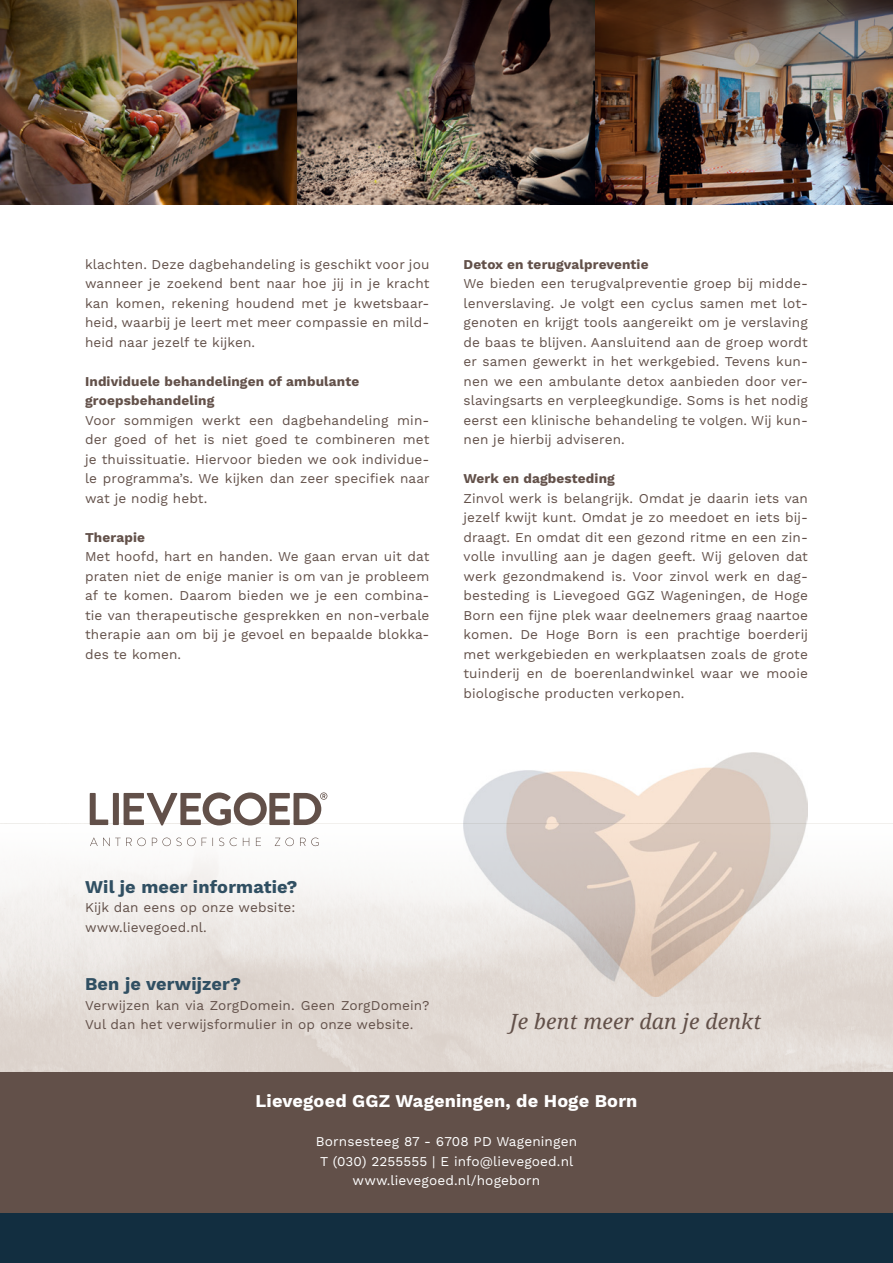
<style>
.page{position:relative;width:893px;height:1263px;background:#fff}
.page>*{position:absolute;margin:0;border:0;box-sizing:border-box;transform-origin:0 0}
.t1{font:italic 21px "Noto Serif";letter-spacing:.01em;color:#625049}
.t2{font:700 18px "Work Sans";letter-spacing:.01em;color:#304f62}
.t3{font:700 18px "Work Sans";letter-spacing:.01em;color:#fff}
.t4{font:13.5px/19.5px "Work Sans";letter-spacing:.01em;color:#625049;text-align:justify}
.t5{font:700 13.5px/19.5px "Work Sans";letter-spacing:.01em;color:#625049}
.t6{font:13.5px/19.5px "Work Sans";letter-spacing:.01em;color:#fff;text-align:center}
</style>
<div class="page">
<img style="left:0;top:0;width:298px;height:204px">
<img style="left:298px;top:0;width:297px;height:204px">
<img style="left:595px;top:0;width:298px;height:204px">
<div style="left:0;top:824px;width:893px;height:247px;background:linear-gradient(to bottom,#feffff,#dad0c9)"></div>
<img style="left:463px;top:753px;width:345px;height:243px">
<div style="left:0;top:1071px;width:893px;height:181px;background:#625049"></div>
<svg style="left:90px;top:837px;width:56px;height:9px"></svg>
<svg style="left:152px;top:837px;width:44px;height:9px"></svg>
<svg style="left:202px;top:838px;width:11px;height:8px"></svg>
<svg style="left:219px;top:837px;width:5px;height:9px"></svg>
<svg style="left:230px;top:837px;width:7px;height:9px"></svg>
<svg style="left:243px;top:838px;width:6px;height:8px"></svg>
<svg style="left:256px;top:838px;width:5px;height:8px"></svg>
<svg style="left:275px;top:837px;width:19px;height:9px"></svg>
<svg style="left:300px;top:837px;width:19px;height:9px"></svg>
<div style="left:113px;top:793px;width:6px;height:32px;background:#625049"></div>
<svg style="left:90px;top:793px;width:18px;height:32px"></svg>
<svg style="left:124px;top:792px;width:203px;height:33px"></svg>
<div style="left:0;top:1213px;width:893px;height:50px;background:#122e40"></div>
<p class="t4" style="left:85px;top:255px;width:346px">klachten. Deze dagbehandeling is geschikt voor jou wanneer je zoekend bent naar hoe jij in je kracht kan komen, rekening houdend met je kwetsbaar&shy;heid, waarbij je leert met meer compassie en mild&shy;heid naar jezelf te kijken.</p>
<p class="t5" style="left:85px;top:372px;width:276px">Individuele behandelingen of ambulante groepsbehandeling</p>
<p class="t4" style="left:85px;top:411px;width:346px">Voor sommigen werkt een dagbehandeling min&shy;der goed of het is niet goed te combineren met je thuissituatie. Hiervoor bieden we ook individue&shy;le programma’s. We kijken dan zeer specifiek naar wat je nodig hebt.</p>
<p class="t5" style="left:85px;top:528px;width:61px">Therapie</p>
<p class="t4" style="left:85px;top:547px;width:346px">Met hoofd, hart en handen. We gaan ervan uit dat praten niet de enige manier is om van je probleem af te komen. Daarom bieden we je een combina&shy;tie van therapeutische gesprekken en non-verbale therapie aan om bij je gevoel en bepaalde blokka&shy;des te komen.</p>
<p class="t5" style="left:463px;top:255px;width:187px">Detox en terugvalpreventie</p>
<p class="t4" style="left:463px;top:274px;width:346px">We bieden een terugvalpreventie groep bij midde&shy;lenverslaving. Je volgt een cyclus samen met lot&shy;genoten en krijgt tools aangereikt om je verslaving de baas te blijven. Aansluitend aan de groep wordt er samen gewerkt in het werkgebied. Tevens kun&shy;nen we een ambulante detox aanbieden door ver&shy;slavingsarts en verpleegkundige. Soms is het nodig eerst een klinische behandeling te volgen. Wij kun&shy;nen je hierbij adviseren.</p>
<p class="t5" style="left:463px;top:469px;width:153px">Werk en dagbesteding</p>
<p class="t4" style="left:463px;top:489px;width:346px">Zinvol werk is belangrijk. Omdat je daarin iets van jezelf kwijt kunt. Omdat je zo meedoet en iets bij&shy;draagt. En omdat dit een gezond ritme en een zin&shy;volle invulling aan je dagen geeft. Wij geloven dat werk gezondmakend is. Voor zinvol werk en dag&shy;besteding is Lievegoed GGZ Wageningen, de Hoge Born een fijne plek waar deelnemers graag naartoe komen. De Hoge Born is een prachtige boerderij met werkgebieden en werkplaatsen zoals de grote tuinderij en de boerenlandwinkel waar we mooie biologische producten verkopen.</p>
<h2 class="t2" style="left:85px;top:876px;width:214px">Wil je meer informatie?</h2>
<p class="t4" style="left:85px;top:898px;width:212px">Kijk dan eens op onze website: www.lievegoed.nl.</p>
<h2 class="t2" style="left:85px;top:973px;width:158px">Ben je verwijzer?</h2>
<p class="t4" style="left:85px;top:996px;width:346px">Verwijzen kan via ZorgDomein. Geen ZorgDomein?<br>Vul dan het verwijsformulier in op onze website.</p>
<h1 class="t1" style="left:510px;top:1007px;width:253px">Je bent meer dan je denkt</h1>
<h2 class="t3" style="left:255px;top:1090px;width:383px">Lievegoed GGZ Wageningen, de Hoge Born</h2>
<p class="t6" style="left:316px;top:1132px;width:263px">Bornsesteeg 87 - 6708 PD Wageningen<br>T (030) 2255555 | E info@lievegoed.nl www.lievegoed.nl/hogeborn</p>
</div>
